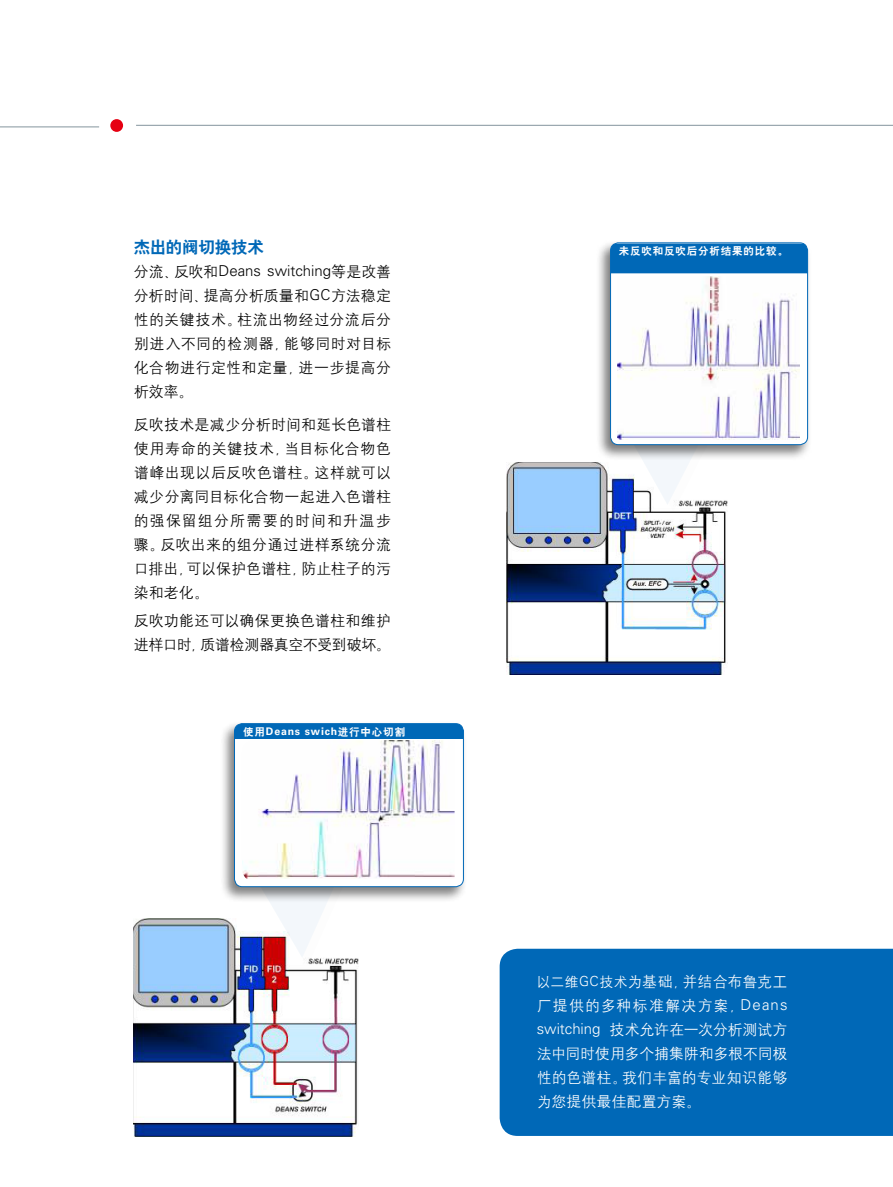
<style>
.page{position:relative;width:893px;height:1187px;background:#fff}
.page>*{position:absolute;margin:0;border:0;box-sizing:border-box;transform-origin:0 0}
.t1{font:16.5px "H Yb 2 gj";letter-spacing:-.02em;color:#0068b7}
.t2{font:15px/24px "H Yg 2 gj";letter-spacing:.02em;color:#000;text-align:justify}
.t3{font:15px/24px "H Yg 2 gj";letter-spacing:-.005em;color:#fff;text-align:justify}
.t4{font:15px/24px "H Yg 2 gj";letter-spacing:-.01em;color:#000}
.t5{font:300 15px "Univers LT Std";color:#000}
.t6{font:700 10.5px "Univers LT Std";letter-spacing:.08em;color:#fff}
.t7{font:10.5px "H Yb 2 gj";letter-spacing:.08em;color:#fff}
.s1{font-family:"H Yg 2 gj";font-weight:400}
.s2{font-family:"Univers LT Std";font-weight:300}
.s3{font-family:"H Yb 2 gj";font-weight:400}
.s4{font-size:13.8px}
.s5{font-family:"Univers LT Std";font-weight:300;font-size:13.8px}
</style>
<div class="page">
<div style="left:500px;top:948px;width:393px;height:187px;background:#0068b7"></div>
<div style="left:110px;top:119px;width:13px;height:13px;background:#e60012;border-radius:50%"></div>
<hr style="left:136px;top:125px;width:757px;height:1px;background:#84959e">
<hr style="left:0;top:126px;width:99px;height:1px;background:#84959e">
<img style="left:506px;top:462px;width:222px;height:212px">
<div style="left:627px;top:428px;width:89px;height:83px;background:#000;opacity:.21"></div>
<svg style="left:621px;top:460px;width:88px;height:45px"></svg>
<div style="left:596px;top:240px;width:216px;height:220px;background:#000;opacity:.52"></div>
<div style="left:611px;top:243px;width:197px;height:201px;background:#fff;border-radius:8px"></div>
<div style="left:611px;top:243px;width:197px;height:30px;background:#0068b7"></div>
<div style="left:610px;top:242px;width:198px;height:203px;border:1px solid #0068b7;border-radius:8px"></div>
<img style="left:618px;top:276px;width:181px;height:164px">
<img style="left:134px;top:918px;width:224px;height:218px">
<div style="left:253px;top:869px;width:98px;height:94px;background:#000;opacity:.21"></div>
<svg style="left:247px;top:902px;width:98px;height:55px"></svg>
<div style="left:220px;top:720px;width:248px;height:182px;background:#000;opacity:.5"></div>
<div style="left:234px;top:723px;width:229px;height:163px;background:#fff;border-radius:8px"></div>
<div style="left:234px;top:724px;width:229px;height:15px;background:#0068b7"></div>
<div style="left:234px;top:723px;width:230px;height:164px;border:1px solid #0068b7;border-radius:8px"></div>
<img style="left:242px;top:740px;width:213px;height:138px">
<p class="t1" style="left:134px;top:239px;width:131px">杰出的阀切换技术</p>
<p class="t5" style="left:134px;top:262px;width:259px"><span class="s1">分流、反吹和</span>Deans switching<span class="s1">等是改善</span></p>
<p class="t2" style="left:134px;top:284px;width:259px">分析时间、提高分析质量和<span class="s2">GC</span>方法稳定性的关键技术。柱流出物经过分流后分别进入不同的检测器，能够同时对目标化合物进行定性和定量，进一步提高分析效率。</p>
<p class="t2" style="left:134px;top:412px;width:259px">反吹技术是减少分析时间和延长色谱柱使用寿命的关键技术，当目标化合物色谱峰出现以后反吹色谱柱。这样就可以减少分离同目标化合物一起进入色谱柱的强保留组分所需要的时间和升温步骤。反吹出来的组分通过进样系统分流口排出，可以保护色谱柱，防止柱子的污染和老化。</p>
<p class="t4" style="left:134px;top:608px;width:259px">反吹功能还可以确保更换色谱柱和维护进样口时，质谱检测器真空不受到破坏。</p>
<p class="t6" style="left:243px;top:725px;width:163px"><span class="s3">使用</span>Deans swich<span class="s3">进行中心切割</span></p>
<p class="t7" style="left:619px;top:246px;width:171px">未反吹和反吹后分析结果的比较。</p>
<p class="t3" style="left:537px;top:969px;width:252px"><span class="s4">以二维</span><span class="s5">GC</span><span class="s4">技术</span>为基础，并结合布鲁克工厂提供的多种标准解决方案，<span class="s2">Deans switching</span> 技术允许在一次分析测试方法中同时使用多个捕集阱和多根不同极性的色谱柱。我们丰富的专业知识能够为您提供最佳配置方案。</p>
</div>
